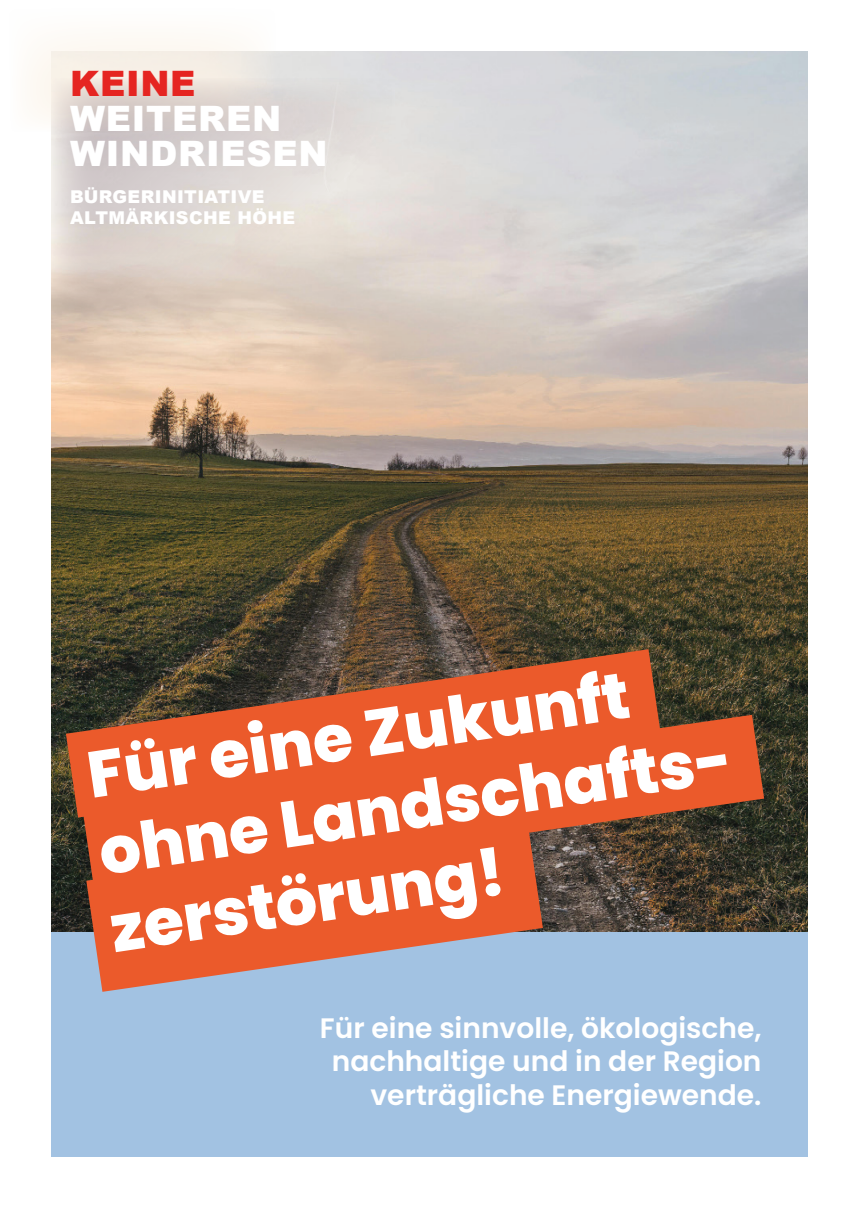
<style>
.page{position:relative;width:859px;height:1208px;background:#fff}
.page>*{position:absolute;margin:0;border:0;box-sizing:border-box;transform-origin:0 0}
.t1{font:800 65px/78.4px "Poppins";color:#fff}
.t2{font:900 35px "Arial";letter-spacing:.02em;color:#fff}
.t3{font:900 35px "Arial";letter-spacing:.02em;color:#e52521}
.t4{font:600 28.1px/33.7px "Poppins";color:#fff;text-align:right}
.t5{font:900 17.6px/21.2px "Arial";letter-spacing:.02em;color:#fff}
</style>
<div class="page">
<img style="left:51px;top:51px;width:757px;height:882px">
<svg style="left:30px;top:38px;width:248px;height:80px"></svg>
<div style="left:51px;top:933px;width:757px;height:224px;background:#a2c2e2"></div>
<svg style="left:66px;top:649px;width:595px;height:168px;background:#87492e"></svg>
<svg style="left:86px;top:895px;width:457px;height:96px;fill:#eb5a2b"></svg>
<svg style="left:83px;top:715px;width:681px;height:180px;background:#cf552c"></svg>
<svg style="left:51px;top:78px;width:342px;height:255px;background:#ddd3cd"></svg>
<p class="t3" style="left:70px;top:58px;width:127px">KEINE</p>
<p class="t2" style="left:70px;top:93px;width:213px">WEITEREN</p>
<p class="t2" style="left:70px;top:128px;width:259px">WINDRIESEN</p>
<p class="t5" style="left:70px;top:186px;width:227px">BÜRGERINITIATIVE<br>ALTMÄRKISCHE HÖHE</p>
<p class="t1" style="left:82px;top:735px;width:636px;rotate:-8deg">Für eine Zukunft ohne Landschafts&shy;zerstörung!</p>
<p class="t4" style="left:320px;top:1011px;width:443px">Für eine sinnvolle, ökologische, nachhaltige und in der Region verträgliche Energiewende.</p>
</div>
